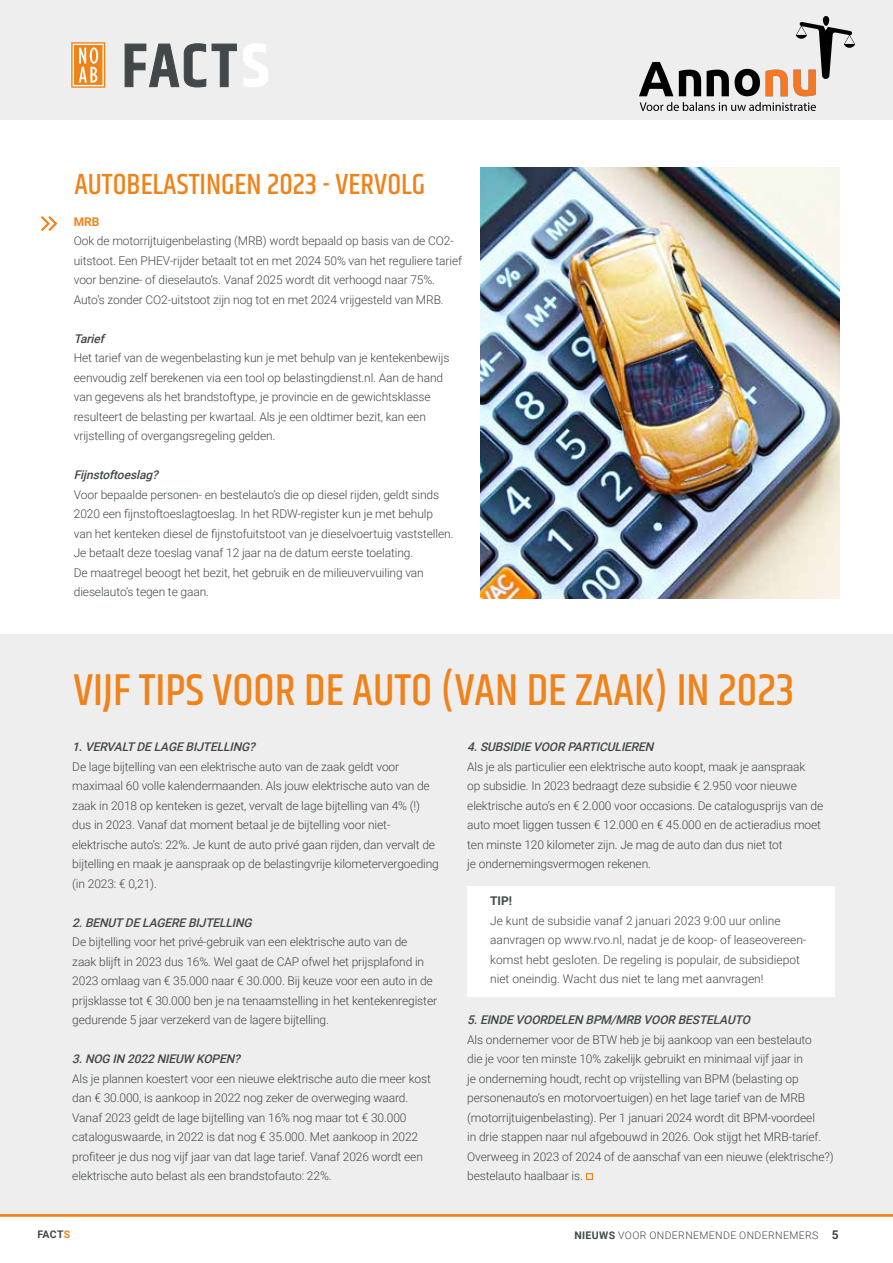
<style>
.page{position:relative;width:893px;height:1263px;background:#fff}
.page>*{position:absolute;margin:0;border:0;box-sizing:border-box;transform-origin:0 0}
.t1{font:500 45.3px "Khand";color:#f0821a}
.t2{font:500 29.7px "Khand";color:#f0821a}
.t3{font:300 12px/19.5px "Roboto";letter-spacing:-.01em;color:#424849}
.t4{font:italic 500 12px "Roboto";color:#424849}
.t5{font:700 12px "Roboto";color:#424849}
.t6{font:700 12px "Roboto";color:#f0821a}
.t7{font:300 10.5px "Roboto";letter-spacing:.035em;color:#424849}
.t8{font:700 10.5px "Roboto";letter-spacing:.025em;color:#424849}
.s1{color:#f0821a}
.s2{font-weight:700}
.s3{font-weight:700;font-size:12px}
</style>
<div class="page">
<div style="left:0;top:635px;width:893px;height:582px;background:#eee"></div>
<hr style="left:0;top:1214px;width:893px;height:3px;background:#f0821a">
<div style="left:0;top:0;width:893px;height:120px;background:#eee"></div>
<svg style="left:41px;top:216px;width:17px;height:15px"></svg>
<img style="left:480px;top:168px;width:360px;height:430px">
<svg style="left:586px;top:1173px;width:7px;height:7px"></svg>
<div style="left:468px;top:886px;width:367px;height:110px;background:#fff"></div>
<svg style="left:71px;top:42px;width:34px;height:46px;background:#f4a962"></svg>
<svg style="left:124px;top:43px;width:144px;height:45px"></svg>
<img style="left:639px;top:16px;width:215px;height:94px">
<h2 class="t2" style="left:74px;top:165px;width:352px">AUTOBELASTINGEN 2023 - VERVOLG</h2>
<p class="t6" style="left:74px;top:213px;width:27px">MRB</p>
<p class="t3" style="left:74px;top:231px;width:390px">Ook de motorrijtuigenbelasting (MRB) wordt bepaald op basis van de CO2- uitstoot. Een PHEV-rijder betaalt tot en met 2024 50% van het reguliere tarief voor benzine- of dieselauto’s. Vanaf 2025 wordt dit verhoogd naar 75%.<br>Auto’s zonder CO2-uitstoot zijn nog tot en met 2024 vrijgesteld van MRB.</p>
<p class="t4" style="left:74px;top:330px;width:35px">Tarief</p>
<p class="t3" style="left:74px;top:348px;width:377px">Het tarief van de wegenbelasting kun je met behulp van je kentekenbewijs eenvoudig zelf berekenen via een tool op belastingdienst.nl. Aan de hand van gegevens als het brandstoftype, je provincie en de gewichtsklasse resulteert de belasting per kwartaal. Als je een oldtimer bezit, kan een vrijstelling of overgangsregeling gelden.</p>
<p class="t4" style="left:74px;top:467px;width:89px">Fijnstoftoeslag?</p>
<p class="t3" style="left:74px;top:484px;width:381px">Voor bepaalde personen- en bestelauto’s die op diesel rijden, geldt sinds 2020 een fijnstoftoeslagtoeslag. In het RDW-register kun je met behulp van het kenteken diesel de fijnstofuitstoot van je dieselvoertuig vaststellen.<br>Je betaalt deze toeslag vanaf 12 jaar na de datum eerste toelating.<br>De maatregel beoogt het bezit, het gebruik en de milieuvervuiling van dieselauto’s tegen te gaan.</p>
<h1 class="t1" style="left:73px;top:661px;width:722px">VIJF TIPS VOOR DE AUTO (VAN DE ZAAK) IN 2023</h1>
<p class="t4" style="left:72px;top:738px;width:188px">1.VERVALTDELAGEBIJTELLING?</p>
<p class="t3" style="left:72px;top:756px;width:368px">De lage bijtelling van een elektrische auto van de zaak geldt voor maximaal 60 volle kalendermaanden. Als jouw elektrische auto van de zaak in 2018 op kenteken is gezet, vervalt de lage bijtelling van 4% (!) dus in 2023. Vanaf dat moment betaal je de bijtelling voor niet&shy;elektrische auto’s: 22%. Je kunt de auto privé gaan rijden, dan vervalt de bijtelling en maak je aanspraak op de belastingvrije kilometervergoeding (in 2023: € 0,21).</p>
<p class="t4" style="left:72px;top:914px;width:185px">2.BENUTDELAGEREBIJTELLING</p>
<p class="t3" style="left:72px;top:932px;width:366px">De bijtelling voor het privé-gebruik van een elektrische auto van de<br>zaak blijft in 2023 dus 16%. Wel gaat de CAP ofwel het prijsplafond in 2023 omlaag van € 35.000 naar € 30.000. Bij keuze voor een auto in de prijsklasse tot € 30.000 ben je na tenaamstelling in het kentekenregister gedurende 5 jaar verzekerd van de lagere bijtelling.</p>
<p class="t4" style="left:72px;top:1050px;width:173px">3.NOG IN 2022NIEUW KOPEN?</p>
<p class="t3" style="left:72px;top:1068px;width:360px">Als je plannen koestert voor een nieuwe elektrische auto die meer kost dan € 30.000, is aankoop in 2022 nog zeker de overweging waard.<br>Vanaf 2023 geldt de lage bijtelling van 16% nog maar tot € 30.000 cataloguswaarde, in 2022 is dat nog € 35.000. Met aankoop in 2022 profiteer je dus nog vijf jaar van dat lage tarief. Vanaf 2026 wordt een elektrische auto belast als een brandstofauto: 22%.</p>
<p class="t4" style="left:467px;top:738px;width:191px">4.SUBSIDIEVOOR PARTICULIEREN</p>
<p class="t3" style="left:467px;top:756px;width:358px">Als je als particulier een elektrische auto koopt, maak je aanspraak<br>op subsidie. In 2023 bedraagt deze subsidie € 2.950 voor nieuwe elektrische auto’s en € 2.000 voor occasions. De catalogusprijs van de auto moet liggen tussen € 12.000 en € 45.000 en de actieradius moet ten minste 120 kilometer zijn. Je mag de auto dan dus niet tot<br>je ondernemingsvermogen rekenen.</p>
<p class="t5" style="left:490px;top:892px;width:23px">TIP!</p>
<p class="t3" style="left:490px;top:910px;width:318px">Je kunt de subsidie vanaf 2 januari 2023 9:00 uur online aanvragen op www.rvo.nl, nadat je de koop- of leaseovereen&shy;komst hebt gesloten. De regeling is populair, de subsidiepot niet oneindig. Wacht dus niet te lang met aanvragen!</p>
<p class="t4" style="left:467px;top:1011px;width:288px">5.EINDEVOORDELEN BPM/MRB VOOR BESTELAUTO</p>
<p class="t3" style="left:467px;top:1029px;width:368px">Als ondernemer voor de BTW heb je bij aankoop van een bestelauto<br>die je voor ten minste 10% zakelijk gebruikt en minimaal vijf jaar in<br>je onderneming houdt, recht op vrijstelling van BPM (belasting op personenauto’s en motorvoertuigen) en het lage tarief van de MRB (motorrijtuigenbelasting). Per 1 januari 2024 wordt dit BPM-voordeel<br>in drie stappen naar nul afgebouwd in 2026. Ook stijgt het MRB-tarief.<br>Overweeg in 2023 of 2024 of de aanschaf van een nieuwe (elektrische?) bestelauto haalbaar is.</p>
<p class="t8" style="left:37px;top:1227px;width:34px">FACT<span class="s1">S</span></p>
<p class="t7" style="left:574px;top:1228px;width:266px"><span class="s2">NIEUWS</span> VOOR ONDERNEMENDE ONDERNEMERS <span class="s3">5</span></p>
</div>
